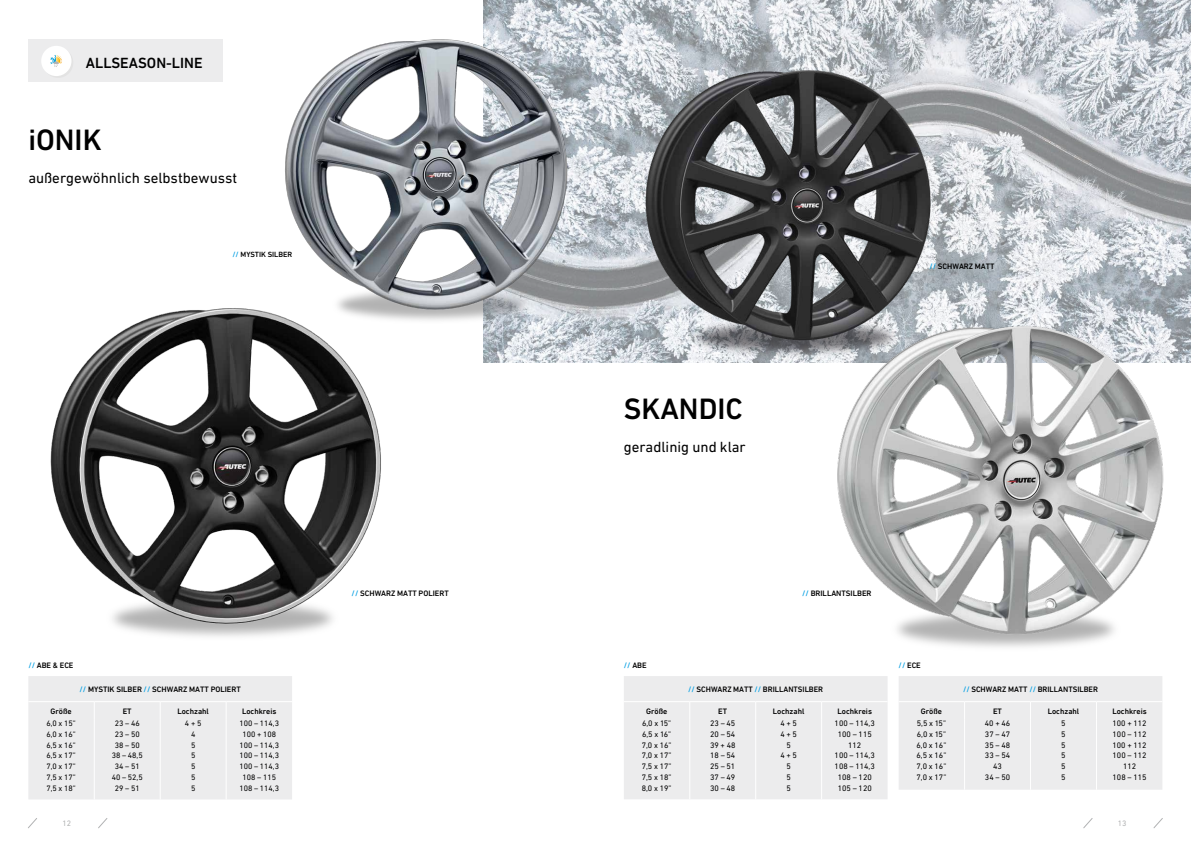
<style>
.page{position:relative;width:1191px;height:842px;background:#fff}
.page>*{position:absolute;margin:0;border:0;box-sizing:border-box;transform-origin:0 0}
.t1{font:500 30px "DIN Next LT Pro";color:#000}
.t2{font:15px "DIN Next LT Pro";color:#000}
.t3{font:500 15px "DIN Next LT Pro";color:#000}
.t4{font:8.1px/10.8px "DIN Next LT Pro";color:#000;text-align:justify}
.t5{font:500 8px "DIN Next LT Pro";color:#000}
.t6{font:8px/10.8px "DIN Next LT Pro";color:#000;text-align:center}
.t7{font:8px "DIN Next LT Pro";color:#b1b2b3}
.t8{font:500 7.7px "DIN Next LT Pro";color:#000}
.s1{color:#009ee3}
</style>
<div class="page">
<svg style="left:28px;top:818px;width:9px;height:10px"></svg>
<svg style="left:1083px;top:818px;width:9px;height:10px"></svg>
<svg style="left:98px;top:818px;width:10px;height:10px"></svg>
<svg style="left:1153px;top:818px;width:10px;height:10px"></svg>
<img style="left:483px;top:0;width:708px;height:363px">
<div style="left:28px;top:676px;width:264px;height:123px;background:#ececed"></div>
<hr style="left:94px;top:720px;width:1px;height:79px;background:#fff">
<hr style="left:160px;top:720px;width:1px;height:79px;background:#fff">
<hr style="left:226px;top:720px;width:1px;height:79px;background:#fff">
<div style="left:624px;top:676px;width:263px;height:123px;background:#ececed"></div>
<hr style="left:689px;top:720px;width:1px;height:79px;background:#fff">
<hr style="left:755px;top:720px;width:1px;height:79px;background:#fff">
<hr style="left:821px;top:720px;width:1px;height:79px;background:#fff">
<div style="left:899px;top:676px;width:263px;height:114px;background:#ececed"></div>
<hr style="left:964px;top:720px;width:1px;height:70px;background:#fff">
<hr style="left:1030px;top:720px;width:1px;height:70px;background:#fff">
<hr style="left:1096px;top:720px;width:1px;height:70px;background:#fff">
<div style="left:28px;top:40px;width:195px;height:42px;background:#ececed"></div>
<div style="left:41px;top:46px;width:30px;height:30px;background:#fff;border-radius:50%"></div>
<svg style="left:44px;top:48px;width:27px;height:28px"></svg>
<img style="left:837px;top:287px;width:354px;height:360px">
<img style="left:627px;top:49px;width:329px;height:329px">
<img style="left:50px;top:308px;width:331px;height:329px">
<img style="left:274px;top:19px;width:315px;height:322px">
<h2 class="t3" style="left:86px;top:54px;width:118px">ALLSEASON-LINE</h2>
<h1 class="t1" style="left:28px;top:122px;width:75px">iONIK</h1>
<h2 class="t2" style="left:28px;top:169px;width:210px">außergewöhnlich selbstbewusst</h2>
<p class="t8" style="left:232px;top:250px;width:61px"><span class="s1">//</span> MYSTIK SILBER</p>
<h1 class="t1" style="left:624px;top:392px;width:120px">SKANDIC</h1>
<h2 class="t2" style="left:624px;top:439px;width:123px">geradlinig und klar</h2>
<p class="t5" style="left:929px;top:261px;width:67px"><span class="s1">//</span> SCHWARZ MATT</p>
<p class="t5" style="left:351px;top:588px;width:99px"><span class="s1">//</span> SCHWARZ MATT POLIERT</p>
<p class="t5" style="left:802px;top:588px;width:71px"><span class="s1">//</span> BRILLANTSILBER</p>
<p class="t5" style="left:28px;top:661px;width:47px"><span class="s1">//</span> ABE &amp; ECE</p>
<p class="t5" style="left:624px;top:661px;width:24px"><span class="s1">//</span> ABE</p>
<p class="t5" style="left:898px;top:661px;width:24px"><span class="s1">//</span> ECE</p>
<p class="t5" style="left:80px;top:684px;width:163px"><span class="s1">//</span> MYSTIK SILBER <span class="s1">//</span> SCHWARZ MATT POLIERT</p>
<p class="t5" style="left:688px;top:684px;width:136px"><span class="s1">//</span> SCHWARZ MATT <span class="s1">//</span> BRILLANTSILBER</p>
<p class="t5" style="left:963px;top:684px;width:136px"><span class="s1">//</span> SCHWARZ MATT <span class="s1">//</span> BRILLANTSILBER</p>
<p class="t5" style="left:51px;top:707px;width:23px">Größe</p>
<p class="t5" style="left:123px;top:707px;width:10px">ET</p>
<p class="t5" style="left:177px;top:707px;width:33px">Lochzahl</p>
<p class="t5" style="left:242px;top:707px;width:36px">Lochkreis</p>
<p class="t6" style="left:46px;top:718px;width:31px;text-align:justify">6,0 x 15” 6,0 x 16” 6,5 x 16” 6,5 x 17” 7,0 x 17” 7,5 x 17” 7,5 x 18”</p>
<p class="t6" style="left:112px;top:718px;width:33px">23 – 46<br>23 – 50<br>38 – 50<br>38 – 48,5<br>34 – 51<br>40 – 52,5<br>29 – 51</p>
<p class="t6" style="left:185px;top:718px;width:18px">4 + 5<br>4<br>5<br>5<br>5<br>5<br>5</p>
<p class="t6" style="left:239px;top:718px;width:41px">100 – 114,3<br>100 + 108<br>100 – 114,3<br>100 – 114,3<br>100 – 114,3<br>108 – 115<br>108 – 114,3</p>
<p class="t5" style="left:646px;top:707px;width:23px">Größe</p>
<p class="t5" style="left:718px;top:707px;width:10px">ET</p>
<p class="t5" style="left:773px;top:707px;width:33px">Lochzahl</p>
<p class="t5" style="left:837px;top:707px;width:36px">Lochkreis</p>
<p class="t4" style="left:641px;top:718px;width:31px">6,0 x 15” 6,5 x 16” 7,0 x 16” 7,0 x 17” 7,5 x 17” 7,5 x 18” 8,0 x 19”</p>
<p class="t4" style="left:710px;top:718px;width:27px">23 – 45<br>20 – 54<br>39 + 48<br>18 – 54<br>25 – 51<br>37 – 49<br>30 – 48</p>
<p class="t4" style="left:780px;top:718px;width:18px;text-align:center">4 + 5<br>4 + 5<br>5<br>4 + 5<br>5<br>5<br>5</p>
<p class="t4" style="left:834px;top:718px;width:42px;text-align:center">100 – 114,3<br>100 – 115<br>112<br>100 – 114,3<br>108 – 114,3<br>108 – 120<br>105 – 120</p>
<p class="t5" style="left:921px;top:707px;width:23px">Größe</p>
<p class="t5" style="left:993px;top:707px;width:10px">ET</p>
<p class="t5" style="left:1047px;top:707px;width:33px">Lochzahl</p>
<p class="t5" style="left:1112px;top:707px;width:36px">Lochkreis</p>
<p class="t4" style="left:916px;top:718px;width:31px">5,5 x 15” 6,0 x 15” 6,0 x 16” 6,5 x 16” 7,0 x 16” 7,0 x 17”</p>
<p class="t4" style="left:984px;top:718px;width:27px;text-align:center">40 + 46<br>37 – 47<br>35 – 48<br>33 – 54<br>43<br>34 – 50</p>
<p class="t4" style="left:1061px;top:718px;width:6px">5<br>5<br>5<br>5<br>5<br>5</p>
<p class="t4" style="left:1112px;top:718px;width:36px;text-align:center">100 + 112<br>100 – 112<br>100 + 112<br>100 – 112<br>112<br>108 – 115</p>
<p class="t7" style="left:62px;top:819px;width:10px">12</p>
<p class="t7" style="left:1118px;top:819px;width:10px">13</p>
</div>
